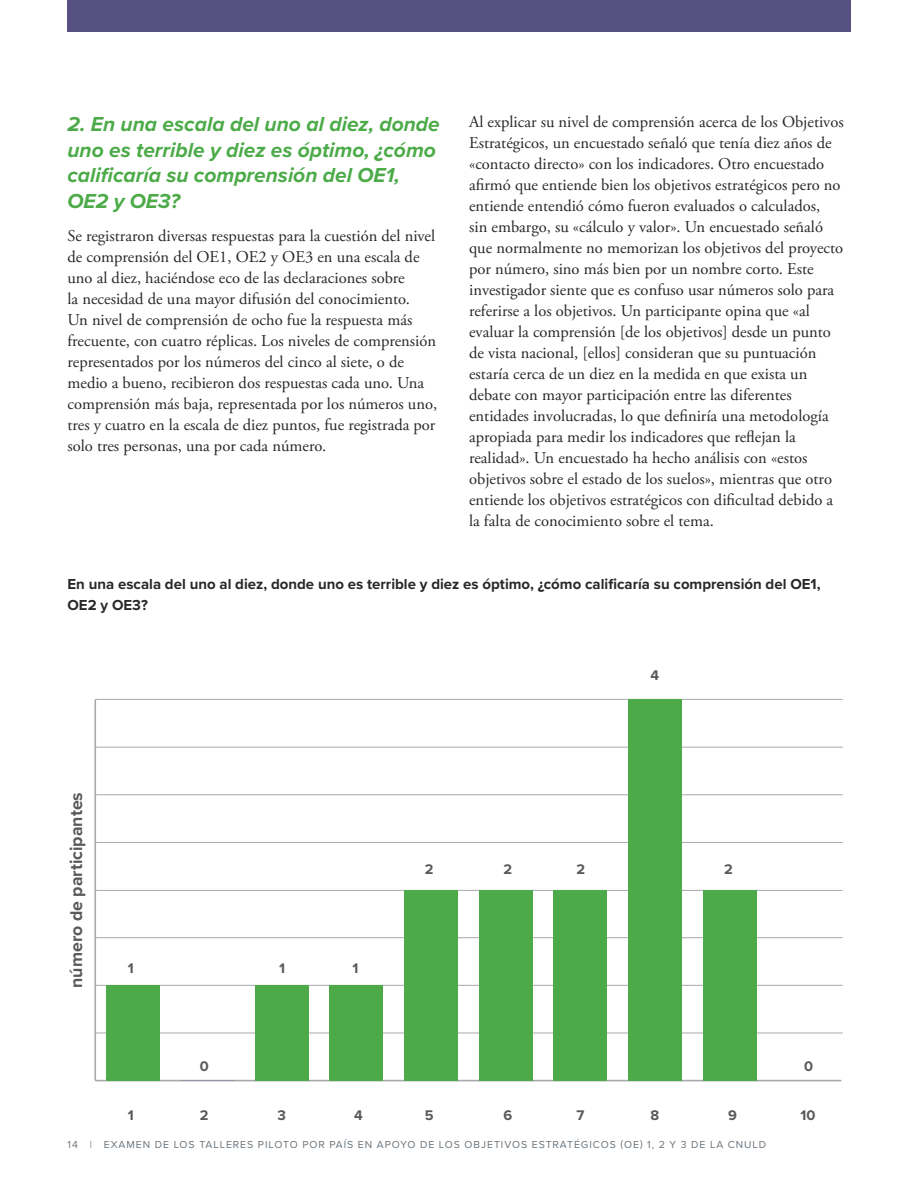
<style>
.page{position:relative;width:918px;height:1188px;background:#fff}
.page>*{position:absolute;margin:0;border:0;box-sizing:border-box;transform-origin:0 0}
.Heading_4{font:italic 700 21px/25.5px "Proxima Nova";color:#4cab48}
.t1{font:700 17.7px "Proxima Nova";color:#58595b}
.Body_text{font:16.5px/21px "Adobe Garamond Pro";color:#292829}
.Figure_Label{font:700 15px/21px "Proxima Nova";color:#292829}
.t2{font:700 14.55px "Proxima Nova";color:#58595b}
.t3{font:10.5px "Proxima Nova";letter-spacing:.09em;color:#69747c}
.s1{color:#6f7980}
</style>
<div class="page">
<div style="left:68px;top:0;width:783px;height:32px;background:#575181"></div>
<hr style="left:95px;top:1080px;width:746px;height:1px;background:#a7a9ac">
<hr style="left:94px;top:700px;width:2px;height:381px;background:#a7a9ac">
<hr style="left:95px;top:1033px;width:748px;height:1px;background:#a7a9ac">
<hr style="left:95px;top:985px;width:748px;height:1px;background:#a7a9ac">
<hr style="left:95px;top:937px;width:748px;height:1px;background:#a7a9ac">
<hr style="left:95px;top:890px;width:748px;height:1px;background:#a7a9ac">
<hr style="left:95px;top:842px;width:748px;height:1px;background:#a7a9ac">
<hr style="left:95px;top:794px;width:748px;height:1px;background:#a7a9ac">
<hr style="left:95px;top:747px;width:748px;height:1px;background:#a7a9ac">
<hr style="left:95px;top:699px;width:748px;height:1px;background:#a7a9ac">
<div style="left:106px;top:985px;width:53px;height:96px;background:#4cab48"></div>
<div style="left:255px;top:985px;width:54px;height:96px;background:#4cab48"></div>
<div style="left:330px;top:985px;width:53px;height:96px;background:#4cab48"></div>
<div style="left:404px;top:890px;width:54px;height:191px;background:#4cab48"></div>
<div style="left:479px;top:890px;width:54px;height:191px;background:#4cab48"></div>
<div style="left:553px;top:890px;width:54px;height:191px;background:#4cab48"></div>
<div style="left:628px;top:700px;width:54px;height:381px;background:#4cab48"></div>
<div style="left:703px;top:890px;width:53px;height:191px;background:#4cab48"></div>
<p class="Heading_4" style="left:68px;top:111px;width:374px">2. En una escala del uno al diez, donde uno es terrible y diez es óptimo, ¿cómo calificaría su comprensión del OE1,<br>OE2 y OE3?</p>
<p class="Body_text" style="left:68px;top:226px;width:371px">Se registraron diversas respuestas para la cuestión del nivel de comprensión del OE1, OE2 y OE3 en una escala de uno al diez, haciéndose eco de las declaraciones sobre<br>la necesidad de una mayor difusión del conocimiento.<br>Un nivel de comprensión de ocho fue la respuesta más frecuente, con cuatro réplicas. Los niveles de comprensión representados por los números del cinco al siete, o de medio a bueno, recibieron dos respuestas cada uno. Una comprensión más baja, representada por los números uno, tres y cuatro en la escala de diez puntos, fue registrada por solo tres personas, una por cada número.</p>
<p class="Body_text" style="left:469px;top:112px;width:376px">Al explicar su nivel de comprensión acerca de los Objetivos Estratégicos, un encuestado señaló que tenía diez años de «contacto directo» con los indicadores. Otro encuestado afirmó que entiende bien los objetivos estratégicos pero no entiende entendió cómo fueron evaluados o calculados,<br>sin embargo, su «cálculo y valor». Un encuestado señaló que normalmente no memorizan los objetivos del proyecto por número, sino más bien por un nombre corto. Este investigador siente que es confuso usar números solo para referirse a los objetivos. Un participante opina que «al evaluar la comprensión [de los objetivos] desde un punto de vista nacional, [ellos] consideran que su puntuación estaría cerca de un diez en la medida en que exista un debate con mayor participación entre las diferentes entidades involucradas, lo que definiría una metodología apropiada para medir los indicadores que reflejan la realidad». Un encuestado ha hecho análisis con «estos objetivos sobre el estado de los suelos», mientras que otro entiende los objetivos estratégicos con dificultad debido a la falta de conocimiento sobre el tema.</p>
<p class="Figure_Label" style="left:68px;top:573px;width:755px">En una escala del uno al diez, donde uno es terrible y diez es óptimo, ¿cómo calificaría su comprensión del OE1,<br>OE2 y OE3?</p>
<p class="t2" style="left:650px;top:664px;width:10px">4</p>
<p class="t1" style="left:63px;top:988px;width:197px;rotate:-90deg">número de participantes</p>
<p class="t2" style="left:128px;top:957px;width:7px">1</p>
<p class="t2" style="left:279px;top:957px;width:7px">1</p>
<p class="t2" style="left:353px;top:957px;width:7px">1</p>
<p class="t2" style="left:425px;top:858px;width:10px">2</p>
<p class="t2" style="left:503px;top:858px;width:10px">2</p>
<p class="t2" style="left:577px;top:858px;width:10px">2</p>
<p class="t2" style="left:724px;top:858px;width:10px">2</p>
<p class="t2" style="left:128px;top:1104px;width:7px">1</p>
<p class="t2" style="left:200px;top:1055px;width:10px">0</p>
<p class="t2" style="left:804px;top:1055px;width:10px">0</p>
<p class="t2" style="left:278px;top:1104px;width:10px">3</p>
<p class="t2" style="left:354px;top:1104px;width:10px">4</p>
<p class="t2" style="left:425px;top:1104px;width:10px">5</p>
<p class="t2" style="left:503px;top:1104px;width:10px">6</p>
<p class="t2" style="left:577px;top:1104px;width:9px">7</p>
<p class="t2" style="left:728px;top:1104px;width:10px">9</p>
<p class="t2" style="left:801px;top:1104px;width:16px">10</p>
<p class="t2" style="left:200px;top:1104px;width:10px">2</p>
<p class="t2" style="left:650px;top:1104px;width:10px">8</p>
<p class="t3" style="left:68px;top:1137px;width:700px"><span class="s1">14 |</span> EXAMEN DE LOS TALLERES PILOTO POR PAÍS EN APOYO DE LOS OBJETIVOS ESTRATÉGICOS (OE) 1, 2 Y 3 DE LA CNULD</p>
</div>
